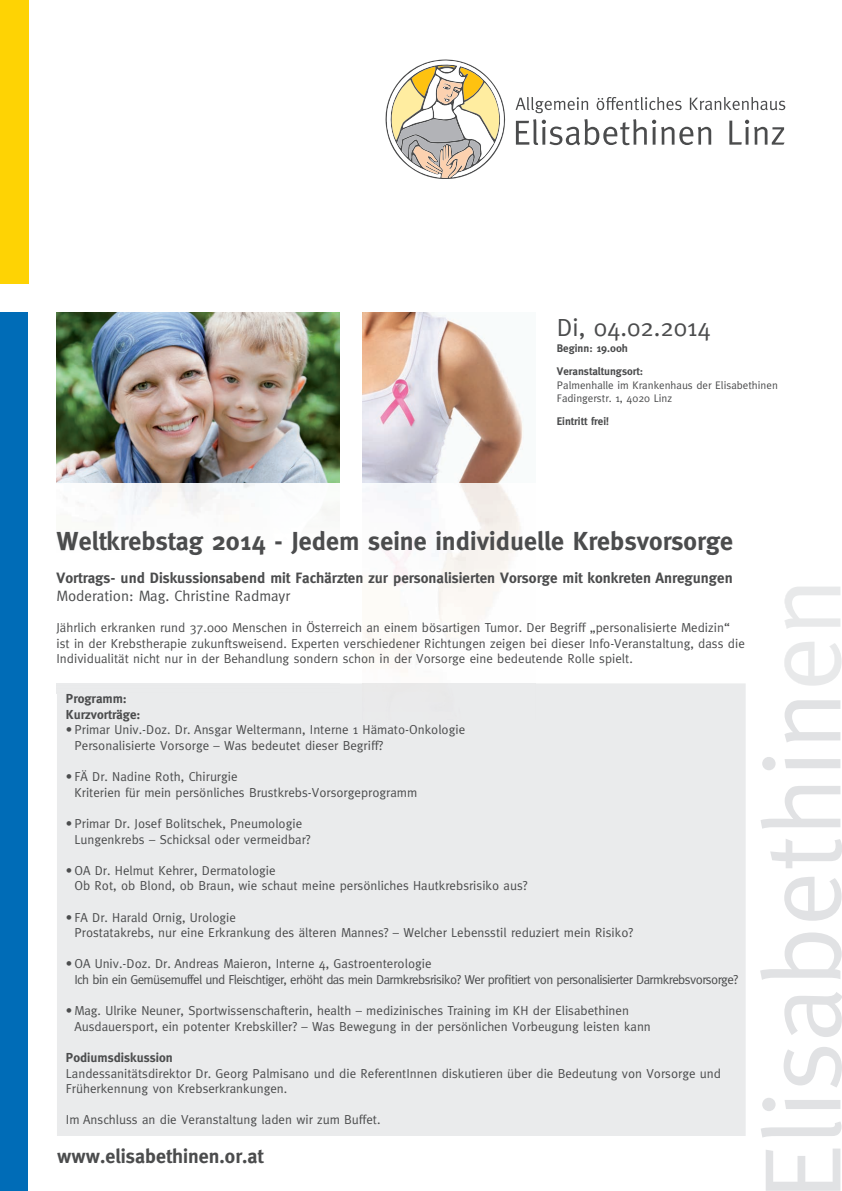
<style>
.page{position:relative;width:842px;height:1191px;background:#fff}
.page>*{position:absolute;margin:0;border:0;box-sizing:border-box;transform-origin:0 0}
.t1{font:700 26px "Meta";color:#4b4c4d}
.t2{font:25px "Meta";color:#4b4c4d}
.t3{font:700 20px "Meta";color:#4b4c4d}
.t4{font:700 15px "Meta";color:#4b4c4d}
.t5{font:15px "Meta";color:#4b4c4d}
.t6{font:13px/15.6px "Meta";color:#4b4c4d}
.t7{font:13px/15.6px "Meta";letter-spacing:-.045em;color:#4b4c4d}
.t8{font:700 13px/15.6px "Meta";color:#4b4c4d}
.t9{font:11px/13.2px "Meta";color:#4b4c4d}
.t10{font:700 11px/23.2px "Meta";color:#4b4c4d}
</style>
<div class="page">
<img style="left:56px;top:482px;width:107px;height:211px">
<img style="left:163px;top:482px;width:177px;height:34px">
<img style="left:362px;top:312px;width:162px;height:360px">
<div style="left:57px;top:683px;width:689px;height:453px;background:#eaebec"></div>
<div style="left:57px;top:683px;width:283px;height:10px;background:#eaebec"></div>
<svg style="left:760px;top:600px;width:82px;height:590px"></svg>
<div style="left:0;top:0;width:29px;height:283px;background:#fed304"></div>
<div style="left:0;top:312px;width:28px;height:879px;background:#006cb7"></div>
<svg style="left:385px;top:59px;width:121px;height:120px"></svg>
<svg style="left:516px;top:119px;width:269px;height:26px"></svg>
<svg style="left:516px;top:97px;width:269px;height:16px"></svg>
<img style="left:56px;top:312px;width:284px;height:170px">
<svg style="left:785px;top:587px;width:56px;height:42px"></svg>
<svg style="left:785px;top:641px;width:57px;height:44px"></svg>
<h2 class="t2" style="left:557px;top:313px;width:155px">Di, 04.02.2014</h2>
<p class="t10" style="left:557px;top:337px;width:88px">Beginn: 19.00h<br>Veranstaltungsort:</p>
<p class="t9" style="left:557px;top:378px;width:223px">Palmenhalle im Krankenhaus der Elisabethinen<br>Fadingerstr. 1, 4020 Linz</p>
<p class="t10" style="left:557px;top:409px;width:54px">Eintritt frei!</p>
<h1 class="t1" style="left:56px;top:526px;width:678px">Weltkrebstag 2014 - Jedem seine individuelle Krebsvorsorge</h1>
<p class="t4" style="left:56px;top:569px;width:678px">Vortrags- und Diskussionsabend mit Fachärzten zur personalisierten Vorsorge mit konkreten Anregungen</p>
<p class="t5" style="left:56px;top:587px;width:235px">Moderation: Mag. Christine Radmayr</p>
<p class="t6" style="left:56px;top:619px;width:690px">Jährlich erkranken rund 37.000 Menschen in Österreich an einem bösartigen Tumor. Der Begriff „personalisierte Medizin“ ist in der Krebstherapie zukunftsweisend. Experten verschiedener Richtungen zeigen bei dieser Info-Veranstaltung, dass die<br>Individualität nicht nur in der Behandlung sondern schon in der Vorsorge eine bedeutende Rolle spielt.</p>
<p class="t8" style="left:66px;top:691px;width:76px">Programm:<br>Kurzvorträge:</p>
<p class="t6" style="left:74px;top:722px;width:392px;text-indent:-9px">• Primar Univ.-Doz. Dr. Ansgar Weltermann, Interne 1 Hämato-Onkologie<br>Personalisierte Vorsorge – Was bedeutet dieser Begriff?</p>
<p class="t6" style="left:74px;top:768px;width:344px;text-indent:-9px">• FÄ Dr. Nadine Roth, Chirurgie<br>Kriterien für mein persönliches Brustkrebs-Vorsorgeprogramm</p>
<p class="t6" style="left:74px;top:815px;width:238px;text-indent:-9px">• Primar Dr. Josef Bolitschek, Pneumologie<br>Lungenkrebs – Schicksal oder vermeidbar?</p>
<p class="t6" style="left:74px;top:862px;width:454px;text-indent:-9px">• OA Dr. Helmut Kehrer, Dermatologie<br>Ob Rot, ob Blond, ob Braun, wie schaut meine persönliches Hautkrebsrisiko aus?</p>
<p class="t6" style="left:74px;top:909px;width:560px;text-indent:-9px">• FA Dr. Harald Ornig, Urologie<br>Prostatakrebs, nur eine Erkrankung des älteren Mannes? – Welcher Lebensstil reduziert mein Risiko?</p>
<p class="t7" style="left:74px;top:956px;width:665px;text-indent:-9px">• OA Univ.-Doz. Dr. Andreas Maieron, Interne 4, Gastroenterologie<br>Ich bin ein Gemüsemuffel und Fleischtiger, erhöht das mein Darmkrebsrisiko? Wer profitiert von personalisierter Darmkrebsvorsorge?</p>
<p class="t6" style="left:74px;top:1002px;width:578px;text-indent:-9px">• Mag. Ulrike Neuner, Sportwissenschafterin, health – medizinisches Training im KH der Elisabethinen<br>Ausdauersport, ein potenter Krebskiller? – Was Bewegung in der persönlichen Vorbeugung leisten kann</p>
<p class="t8" style="left:66px;top:1049px;width:108px">Podiumsdiskussion</p>
<p class="t6" style="left:66px;top:1065px;width:657px">Landessanitätsdirektor Dr. Georg Palmisano und die ReferentInnen diskutieren über die Bedeutung von Vorsorge und<br>Früherkennung von Krebserkrankungen.</p>
<p class="t6" style="left:66px;top:1112px;width:316px">Im Anschluss an die Veranstaltung laden wir zum Buffet.</p>
<h3 class="t3" style="left:57px;top:1144px;width:208px">www.elisabethinen.or.at</h3>
</div>
